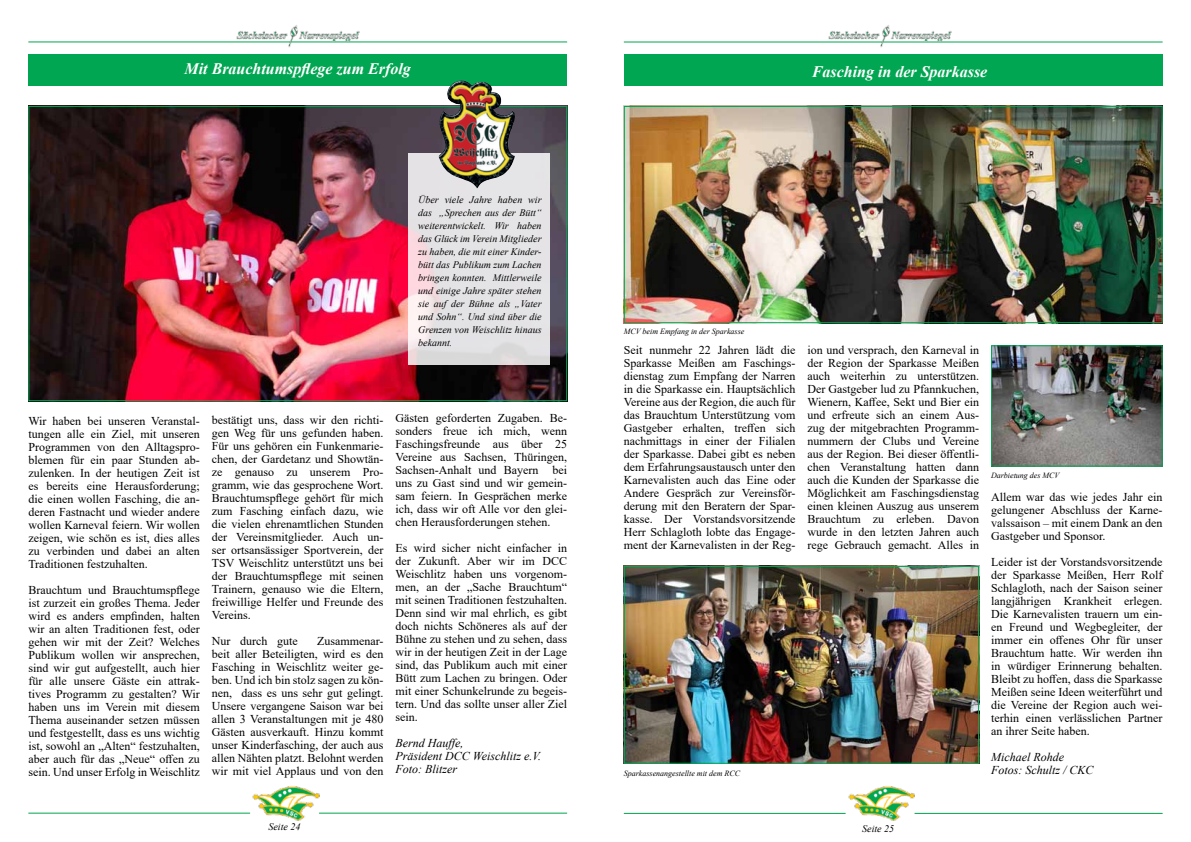
<style>
.page{position:relative;width:1191px;height:842px;background:#fff}
.page>*{position:absolute;margin:0;border:0;box-sizing:border-box;transform-origin:0 0}
.t1{font:italic 700 16px "Times New Roman";color:#fff}
.t2{font:12px/13px "Times New Roman";color:#000;text-align:justify}
.t3{font:italic 12px/13px "Times New Roman";color:#000}
.t4{font:italic 10px/13px "Times New Roman";color:#000;text-align:justify}
.t5{font:italic 8px "Times New Roman";color:#000}
</style>
<div class="page">
<hr style="left:28px;top:813px;width:222px;height:1px;background:#00a651">
<hr style="left:28px;top:41px;width:539px;height:1px;background:#00a651">
<img style="left:253px;top:786px;width:66px;height:34px">
<img style="left:236px;top:25px;width:123px;height:22px">
<div style="left:28px;top:55px;width:539px;height:31px;background:#00a651"></div>
<hr style="left:624px;top:42px;width:538px;height:1px;background:#00a651">
<img style="left:829px;top:25px;width:123px;height:22px">
<div style="left:624px;top:55px;width:538px;height:31px;background:#00a651"></div>
<hr style="left:319px;top:813px;width:248px;height:1px;background:#00a651">
<hr style="left:624px;top:813px;width:221px;height:1px;background:#00a651">
<img style="left:848px;top:786px;width:66px;height:34px">
<hr style="left:914px;top:813px;width:248px;height:1px;background:#00a651">
<img style="left:30px;top:108px;width:535px;height:291px">
<svg style="left:408px;top:153px;width:142px;height:212px;background:#e5e2e4"></svg>
<img style="left:439px;top:81px;width:76px;height:107px">
<img style="left:626px;top:108px;width:534px;height:213px">
<div style="left:624px;top:106px;width:538px;height:217px;border:1px solid #00a651"></div>
<img style="left:993px;top:347px;width:167px;height:118px">
<div style="left:991px;top:345px;width:171px;height:122px;border:1px solid #00a651"></div>
<img style="left:626px;top:568px;width:351px;height:194px">
<div style="left:624px;top:566px;width:355px;height:198px;border:1px solid #00a651"></div>
<h1 class="t1" style="left:185px;top:57px;width:228px">Mit Brauchtumspflege zum Erfolg</h1>
<p class="t4" style="left:418px;top:192px;width:125px">Über viele Jahre haben wir das „Sprechen aus der Bütt“ weiterentwickelt. Wir haben das Glück im Verein Mitglieder zu haben, die mit einer Kinder&shy;bütt das Publikum zum Lachen bringen konnten. Mittlerweile und einige Jahre später stehen sie auf der Bühne als „Vater und Sohn“. Und sind über die Grenzen von Weischlitz hinaus bekannt.</p>
<p class="t2" style="left:28px;top:414px;width:173px">Wir haben bei unseren Veranstal&shy;tungen alle ein Ziel, mit unseren Programmen von den Alltagspro&shy;blemen für ein paar Stunden ab&shy;zulenken. In der heutigen Zeit ist es bereits eine Herausforderung; die einen wollen Fasching, die an&shy;deren Fastnacht und wieder andere wollen Karneval feiern. Wir wollen zeigen, wie schön es ist, dies alles zu verbinden und dabei an alten Traditionen festzuhalten.</p>
<p class="t2" style="left:28px;top:583px;width:173px">Brauchtum und Brauchtumspflege ist zurzeit ein großes Thema. Jeder wird es anders empfinden, halten wir an alten Traditionen fest, oder gehen wir mit der Zeit? Welches Publikum wollen wir ansprechen, sind wir gut aufgestellt, auch hier für alle unsere Gäste ein attrak&shy;tives Programm zu gestalten? Wir haben uns im Verein mit diesem Thema auseinander setzen müssen und festgestellt, dass es uns wichtig ist, sowohl an „Alten“ festzuhalten, aber auch für das „Neue“ offen zu sein. Und unser Erfolg in Weischlitz</p>
<p class="t2" style="left:212px;top:413px;width:173px">bestätigt uns, dass wir den richti&shy;gen Weg für uns gefunden haben.<br>Für uns gehören ein Funkenmarie&shy;chen, der Gardetanz und Showtän&shy;ze genauso zu unserem Pro&shy;gramm, wie das gesprochene Wort.<br>Brauchtumspflege gehört für mich zum Fasching einfach dazu, wie die vielen ehrenamtlichen Stunden der Vereinsmitglieder. Auch un&shy;ser ortsansässiger Sportverein, der TSV Weischlitz unterstützt uns bei der Brauchtumspflege mit seinen Trainern, genauso wie die Eltern, freiwillige Helfer und Freunde des Vereins.</p>
<p class="t2" style="left:212px;top:634px;width:87px">Nur durch gute</p>
<p class="t2" style="left:212px;top:634px;width:173px;text-indent:105px">Zusammenar&shy;beit aller Beteiligten, wird es den Fasching in Weischlitz weiter ge&shy;ben. Und ich bin stolz sagen zu kön&shy;nen, dass es uns sehr gut gelingt.<br>Unsere vergangene Saison war bei allen 3 Veranstaltungen mit je 480<br>Gästen ausverkauft. Hinzu kommt unser Kinderfasching, der auch aus allen Nähten platzt. Belohnt werden wir mit viel Applaus und von den</p>
<p class="t2" style="left:395px;top:411px;width:173px">Gästen geforderten Zugaben. Be&shy;sonders freue ich mich, wenn Faschingsfreunde aus über 25<br>Vereine aus Sachsen, Thüringen, Sachsen-Anhalt und Bayern bei uns zu Gast sind und wir gemein&shy;sam feiern. In Gesprächen merke ich, dass wir oft Alle vor den glei&shy;chen Herausforderungen stehen.</p>
<p class="t2" style="left:395px;top:541px;width:173px">Es wird sicher nicht einfacher in der Zukunft. Aber wir im DCC Weischlitz haben uns vorgenom&shy;men, an der „Sache Brauchtum“ mit seinen Traditionen festzuhalten.<br>Denn sind wir mal ehrlich, es gibt doch nichts Schöneres als auf der Bühne zu stehen und zu sehen, dass wir in der heutigen Zeit in der Lage sind, das Publikum auch mit einer Bütt zum Lachen zu bringen. Oder mit einer Schunkelrunde zu begeis&shy;tern. Und das sollte unser aller Ziel sein.</p>
<p class="t3" style="left:395px;top:736px;width:147px">Bernd Hauffe,<br>Präsident DCC Weischlitz e.V.<br>Foto: Blitzer</p>
<h1 class="t1" style="left:811px;top:60px;width:177px">Fasching in der Sparkasse</h1>
<p class="t5" style="left:624px;top:326px;width:122px">MCV beim Empfang in der Sparkasse</p>
<p class="t2" style="left:624px;top:343px;width:173px">Seit nunmehr 22 Jahren lädt die Sparkasse Meißen am Faschings&shy;dienstag zum Empfang der Narren in die Sparkasse ein. Hauptsächlich Vereine aus der Region, die auch für das Brauchtum Unterstützung vom Gastgeber erhalten, treffen sich nachmittags in einer der Filialen der Sparkasse. Dabei gibt es neben dem Erfahrungsaustausch unter den Karnevalisten auch das Eine oder Andere Gespräch zur Vereinsför&shy;derung mit den Beratern der Spar&shy;kasse. Der Vorstandsvorsitzende Herr Schlagloth lobte das Engage&shy;ment der Karnevalisten in der Reg-</p>
<p class="t2" style="left:807px;top:343px;width:173px">ion und versprach, den Karneval in der Region der Sparkasse Meißen auch weiterhin zu unterstützen.<br>Der Gastgeber lud zu Pfannkuchen, Wienern, Kaffee, Sekt und Bier ein und erfreute sich an einem Aus&shy;zug der mitgebrachten Programm&shy;nummern der Clubs und Vereine aus der Region. Bei dieser öffentli&shy;chen Veranstaltung hatten dann auch die Kunden der Sparkasse die Möglichkeit am Faschingsdienstag einen kleinen Auszug aus unserem Brauchtum zu erleben. Davon wurde in den letzten Jahren auch rege Gebrauch gemacht. Alles in</p>
<p class="t5" style="left:624px;top:768px;width:118px">Sparkassenangestellte mit dem RCC</p>
<p class="t5" style="left:991px;top:470px;width:70px">Darbietung des MCV</p>
<p class="t2" style="left:991px;top:491px;width:173px">Allem war das wie jedes Jahr ein gelungener Abschluss der Karne&shy;valssaison – mit einem Dank an den Gastgeber und Sponsor.</p>
<p class="t2" style="left:991px;top:556px;width:173px">Leider ist der Vorstandsvorsitzende der Sparkasse Meißen, Herr Rolf Schlagloth, nach der Saison seiner langjährigen Krankheit erlegen.<br>Die Karnevalisten trauern um ein&shy;en Freund und Wegbegleiter, der immer ein offenes Ohr für unser Brauchtum hatte. Wir werden ihn in würdiger Erinnerung behalten.<br>Bleibt zu hoffen, dass die Sparkasse Meißen seine Ideen weiterführt und die Vereine der Region auch wei&shy;terhin einen verlässlichen Partner an ihrer Seite haben.</p>
<p class="t3" style="left:991px;top:751px;width:104px">Michael Rohde<br>Fotos: Schultz / CKC</p>
<p class="t4" style="left:268px;top:819px;width:33px">Seite 24</p>
<p class="t4" style="left:862px;top:821px;width:33px">Seite 25</p>
</div>
